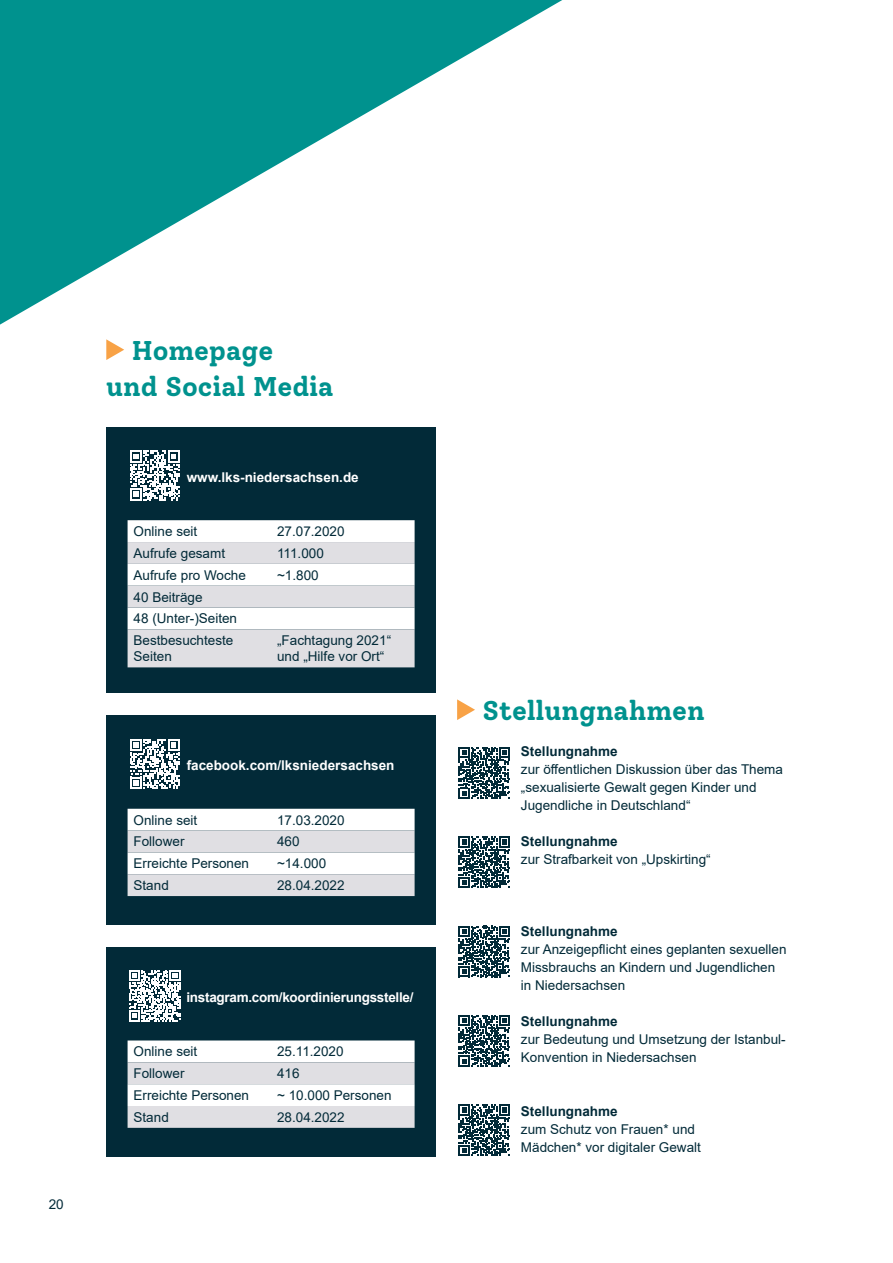
<style>
.page{position:relative;width:893px;height:1263px;background:#fff}
.page>*{position:absolute;margin:0;border:0;box-sizing:border-box;transform-origin:0 0}
.t1{font:700 27px/36px "Solway";color:#00928e}
.t2{font:13.5px/18px "Arial";color:#022a38}
.t3{font:700 13.5px "Arial";color:#022a38}
.t4{font:700 13.5px "Arial";color:#fff}
.t5{font:700 13.5px "Arial";letter-spacing:-.02em;color:#fff}
</style>
<div class="page">
<div style="left:106px;top:427px;width:330px;height:266px;background:#022a38"></div>
<svg style="left:130px;top:450px;width:50px;height:50px"></svg>
<svg style="left:128px;top:520px;width:287px;height:147px;background:#ebebed"></svg>
<svg style="left:0;top:0;width:562px;height:325px"></svg>
<svg style="left:457px;top:699px;width:18px;height:21px"></svg>
<svg style="left:459px;top:747px;width:51px;height:51px"></svg>
<svg style="left:459px;top:836px;width:51px;height:52px"></svg>
<svg style="left:459px;top:926px;width:51px;height:51px"></svg>
<svg style="left:459px;top:1015px;width:51px;height:51px"></svg>
<svg style="left:459px;top:1104px;width:51px;height:52px"></svg>
<svg style="left:106px;top:339px;width:18px;height:21px"></svg>
<div style="left:106px;top:716px;width:330px;height:209px;background:#022a38"></div>
<svg style="left:130px;top:739px;width:50px;height:50px"></svg>
<svg style="left:128px;top:809px;width:287px;height:87px;background:#ededef"></svg>
<div style="left:106px;top:948px;width:330px;height:209px;background:#022a38"></div>
<svg style="left:129px;top:970px;width:51px;height:51px"></svg>
<svg style="left:128px;top:1040px;width:287px;height:88px;background:#ececee"></svg>
<p class="t2" style="left:49px;top:1195px;width:17px">20</p>
<h1 class="t1" style="left:106px;top:332px;width:229px;text-indent:25px">Homepage<br>und Social Media</h1>
<p class="t4" style="left:187px;top:467px;width:174px">www.lks-niedersachsen.de</p>
<p class="t2" style="left:134px;top:522px;width:65px">Online seit</p>
<p class="t2" style="left:277px;top:522px;width:69px">27.07.2020</p>
<p class="t2" style="left:134px;top:544px;width:93px">Aufrufe gesamt</p>
<p class="t2" style="left:277px;top:544px;width:48px">111.000</p>
<p class="t2" style="left:134px;top:566px;width:114px">Aufrufe pro Woche</p>
<p class="t2" style="left:277px;top:566px;width:43px">~1.800</p>
<p class="t2" style="left:134px;top:586px;width:105px;line-height:21.9px">40 Beiträge<br>48 (Unter-)Seiten<br>Bestbesuchteste</p>
<p class="t2" style="left:134px;top:647px;width:40px">Seiten</p>
<p class="t2" style="left:277px;top:632px;width:116px;line-height:16.2px">„Fachtagung 2021“ und „Hilfe vor Ort“</p>
<p class="t4" style="left:187px;top:756px;width:209px">facebook.com/lksniedersachsen</p>
<p class="t2" style="left:134px;top:811px;width:65px">Online seit</p>
<p class="t2" style="left:277px;top:811px;width:69px">17.03.2020</p>
<p class="t2" style="left:134px;top:832px;width:53px">Follower</p>
<p class="t2" style="left:277px;top:832px;width:24px">460</p>
<p class="t2" style="left:134px;top:854px;width:117px">Erreichte Personen</p>
<p class="t2" style="left:277px;top:854px;width:51px">~14.000</p>
<p class="t2" style="left:134px;top:876px;width:37px">Stand</p>
<p class="t2" style="left:277px;top:876px;width:69px">28.04.2022</p>
<p class="t5" style="left:186px;top:988px;width:229px">instagram.com/koordinierungsstelle/</p>
<p class="t2" style="left:134px;top:1042px;width:65px">Online seit</p>
<p class="t2" style="left:277px;top:1042px;width:68px">25.11.2020</p>
<p class="t2" style="left:134px;top:1064px;width:53px">Follower</p>
<p class="t2" style="left:277px;top:1064px;width:24px">416</p>
<p class="t2" style="left:134px;top:1086px;width:117px">Erreichte Personen</p>
<p class="t2" style="left:277px;top:1086px;width:116px">~ 10.000 Personen</p>
<p class="t2" style="left:134px;top:1108px;width:37px">Stand</p>
<p class="t2" style="left:277px;top:1108px;width:69px">28.04.2022</p>
<h1 class="t1" style="left:483px;top:692px;width:224px">Stellungnahmen</h1>
<p class="t3" style="left:521px;top:742px;width:98px">Stellungnahme</p>
<p class="t2" style="left:521px;top:760px;width:264px">zur öffentlichen Diskussion über das Thema „sexualisierte Gewalt gegen Kinder und<br>Jugendliche in Deutschland“</p>
<p class="t3" style="left:521px;top:832px;width:98px">Stellungnahme</p>
<p class="t2" style="left:521px;top:850px;width:191px">zur Strafbarkeit von „Upskirting“</p>
<p class="t3" style="left:521px;top:922px;width:98px">Stellungnahme</p>
<p class="t2" style="left:521px;top:940px;width:267px">zur Anzeigepflicht eines geplanten sexuellen<br>Missbrauchs an Kindern und Jugendlichen in Niedersachsen</p>
<p class="t3" style="left:521px;top:1012px;width:98px">Stellungnahme</p>
<p class="t2" style="left:521px;top:1030px;width:266px">zur Bedeutung und Umsetzung der Istanbul-<br>Konvention in Niedersachsen</p>
<p class="t3" style="left:521px;top:1102px;width:98px">Stellungnahme</p>
<p class="t2" style="left:521px;top:1120px;width:182px">zum Schutz von Frauen* und<br>Mädchen* vor digitaler Gewalt</p>
</div>
